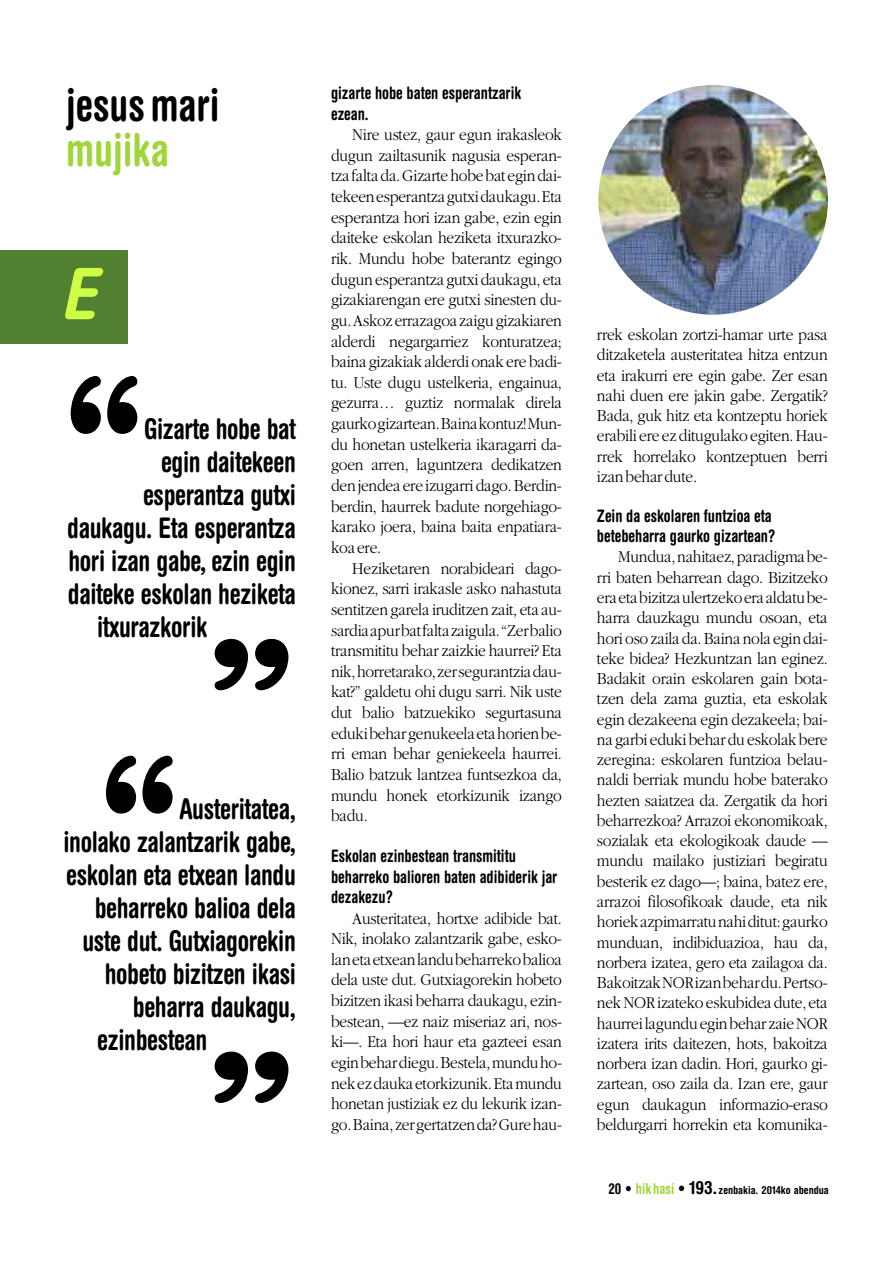
<style>
.page{position:relative;width:893px;height:1263px;background:#fff}
.page>*{position:absolute;margin:0;border:0;box-sizing:border-box;transform-origin:0 0}
.t1{font:700 condensed 209.1px "Helvetica Rounded";color:#000;scale:.9 1}
.t2{font:700 condensed 185.55px "Helvetica Rounded";color:#000;scale:1.12 1}
.t3{font:italic 700 condensed 71.25px "Helvetica Rounded";color:#ceff46}
.t4{font:700 condensed 45.3px "Helvetica Rounded";color:#a1d53a;scale:.9 1}
.t5{font:700 condensed 45px "Helvetica Rounded";color:#000;scale:.9 1}
.t6{font:700 condensed 28.5px "Helvetica Rounded";letter-spacing:-.015em;color:#000;scale:.9 1}
.t7{font:300 17.25px/20.7px "Garamond";letter-spacing:-.015em;color:#000;text-align:justify;scale:.9 1}
.t8{font:700 condensed 17.25px/20.4px "Helvetica Rounded";color:#000;scale:.9 1}
.t9{font:700 condensed 11.1px "Helvetica Rounded";color:#000}
.s1{font-size:15px}
.s2{font-size:15px;color:#a1d53a}
.s3{font-size:15.6px}
.s4{font-size:18px}
</style>
<div class="page">
<div style="left:0;top:250px;width:127px;height:94px;background:#508030"></div>
<img style="left:598px;top:85px;width:230px;height:230px;border-radius:50%">
<h3 class="t5" style="left:66px;top:88px;width:172px">jesusmari</h3>
<h3 class="t4" style="left:66px;top:133px;width:116px">mujika</h3>
<h3 class="t3" style="left:60px;top:268px;width:37px">E</h3>
<h1 class="t1" style="left:64px;top:379px;width:91px">“</h1>
<h3 class="t6" style="left:144px;top:419px;width:170px">Gizarte hobe bat</h3>
<h3 class="t6" style="left:161px;top:452px;width:151px">egin daitekeen</h3>
<h3 class="t6" style="left:143px;top:485px;width:171px">esperantza gutxi</h3>
<h3 class="t6" style="left:67px;top:518px;width:256px">daukagu. Eta esperantza</h3>
<h3 class="t6" style="left:68px;top:551px;width:254px">hori izan gabe, ezin egin</h3>
<h3 class="t6" style="left:68px;top:584px;width:255px">daiteke eskolan heziketa</h3>
<h3 class="t6" style="left:97px;top:617px;width:124px">itxurazkorik</h3>
<h2 class="t2" style="left:207px;top:641px;width:81px">”</h2>
<h1 class="t1" style="left:99px;top:758px;width:91px">“</h1>
<h3 class="t6" style="left:179px;top:798px;width:131px">Austeritatea,</h3>
<h3 class="t6" style="left:63px;top:831px;width:260px">inolako zalantzarik gabe,</h3>
<h3 class="t6" style="left:66px;top:864px;width:257px">eskolan eta etxean landu</h3>
<h3 class="t6" style="left:95px;top:897px;width:225px">beharreko balioa dela</h3>
<h3 class="t6" style="left:82px;top:930px;width:239px">uste dut. Gutxiagorekin</h3>
<h3 class="t6" style="left:105px;top:963px;width:214px">hobeto bizitzen ikasi</h3>
<h3 class="t6" style="left:133px;top:996px;width:183px">beharra daukagu,</h3>
<h3 class="t6" style="left:97px;top:1029px;width:124px">ezinbestean</h3>
<h2 class="t2" style="left:207px;top:1054px;width:81px">”</h2>
<p class="t8" style="left:331px;top:85px;width:213px">gizarte hobe baten esperantzarik ezean.</p>
<p class="t7" style="left:331px;top:124px;width:258px;text-indent:21px">Nire ustez, gaur egun irakasleok dugun zailtasunik nagusia esperan&shy;tza faltada.Gizartehobebat egindai&shy;tekeenesperantzagutxidaukagu.Eta esperantza hori izan gabe, ezin egin daiteke eskolan heziketa itxurazko&shy;rik. Mundu hobe baterantz egingo dugun esperantza gutxi daukagu, eta gizakiarengan ere gutxi sinesten du&shy;gu.Askozerrazagoa zaigugizakiaren alderdi negargarriez konturatzea; baina gizakiak alderdi onak ere badi&shy;tu. Uste dugu ustelkeria, engainua, gezurra… guztiz normalak direla gaurkogizartean.Bainakontuz!Mun&shy;du honetan ustelkeria ikaragarri da&shy;goen arren, laguntzera dedikatzen den jendea ere izugarri dago. Berdin&shy;berdin, haurrek badute norgehiago&shy;karako joera, baina baita enpatiara&shy;koa ere.</p>
<p class="t7" style="left:331px;top:557px;width:258px;text-indent:21px">Heziketaren norabideari dago&shy;kionez, sarri irakasle asko nahastuta sentitzen garela iruditzen zait, eta au&shy;sardiaapurbatfaltazaigula.“Zerbalio transmititu behar zaizkie haurrei? Eta nik,horretarako,zersegurantziadau&shy;kat?” galdetu ohi dugu sarri. Nik uste dut balio batzuekiko segurtasuna edukibehargenukeelaetahorienbe&shy;rri eman behar geniekeela haurrei.<br>Balio batzuk lantzea funtsezkoa da, mundu honek etorkizunik izango badu.</p>
<p class="t8" style="left:331px;top:848px;width:253px">Eskolan ezinbestean transmititu beharreko balioren baten adibiderik jar dezakezu?</p>
<p class="t7" style="left:331px;top:907px;width:258px;text-indent:21px">Austeritatea, hortxe adibide bat.<br>Nik, inolako zalantzarik gabe, esko&shy;lanetaetxeanlandubeharrekobalioa dela uste dut. Gutxiagorekin hobeto bizitzen ikasi beharra daukagu, ezin&shy;bestean, —ez naiz miseriaz ari, nos&shy;ki—. Eta hori haur eta gazteei esan eginbehardiegu.Bestela,munduho&shy;nekezdaukaetorkizunik.Etamundu honetan justiziak ez du lekurik izan&shy;go.Baina,zergertatzenda?Gurehau-</p>
<p class="t7" style="left:597px;top:324px;width:258px;line-height:20.2px">rrek eskolan zortzi-hamar urte pasa ditzaketela austeritatea hitza entzun eta irakurri ere egin gabe. Zer esan nahi duen ere jakin gabe. Zergatik?<br>Bada, guk hitz eta kontzeptu horiek erabili ere ez ditugulako egiten. Hau&shy;rrek horrelako kontzeptuen berri izanbehardute.</p>
<p class="t8" style="left:597px;top:508px;width:200px;line-height:20px">Zein da eskolaren funtzioa eta betebeharra gaurko gizartean?</p>
<p class="t7" style="left:597px;top:546px;width:258px;line-height:20.2px;text-indent:21px">Mundua,nahitaez,paradigmabe&shy;rri baten beharrean dago. Bizitzeko eraetabizitzaulertzekoeraaldatube&shy;harra dauzkagu mundu osoan, eta hori oso zaila da. Baina nola egin dai&shy;teke bidea? Hezkuntzan lan eginez.<br>Badakit orain eskolaren gain bota&shy;tzen dela zama guztia, eta eskolak egin dezakeena egin dezakeela; bai&shy;na garbi eduki behar du eskolak bere zeregina: eskolaren funtzioa belau&shy;naldi berriak mundu hobe baterako hezten saiatzea da. Zergatik da hori beharrezkoa? Arrazoi ekonomikoak, sozialak eta ekologikoak daude — mundu mailako justiziari begiratu besterik ez dago—; baina, batez ere, arrazoi filosofikoak daude, eta nik horiekazpimarratunahiditut:gaurko munduan, indibiduazioa, hau da, norbera izatea, gero eta zailagoa da.<br>BakoitzakNORizanbehardu.Pertso&shy;nek NOR izateko eskubidea dute, eta haurreilagundueginbehar zaieNOR izatera irits daitezen, hots, bakoitza norbera izan dadin. Hori, gaurko gi&shy;zartean, oso zaila da. Izan ere, gaur egun daukagun informazio-eraso beldurgarri horrekin eta komunika-</p>
<p class="t9" style="left:608px;top:1185px;width:222px"><span class="s1">20 •</span> <span class="s2">hik hasi</span> <span class="s3">•</span> <span class="s4">193.</span> zenbakia. 2014ko abendua</p>
</div>
